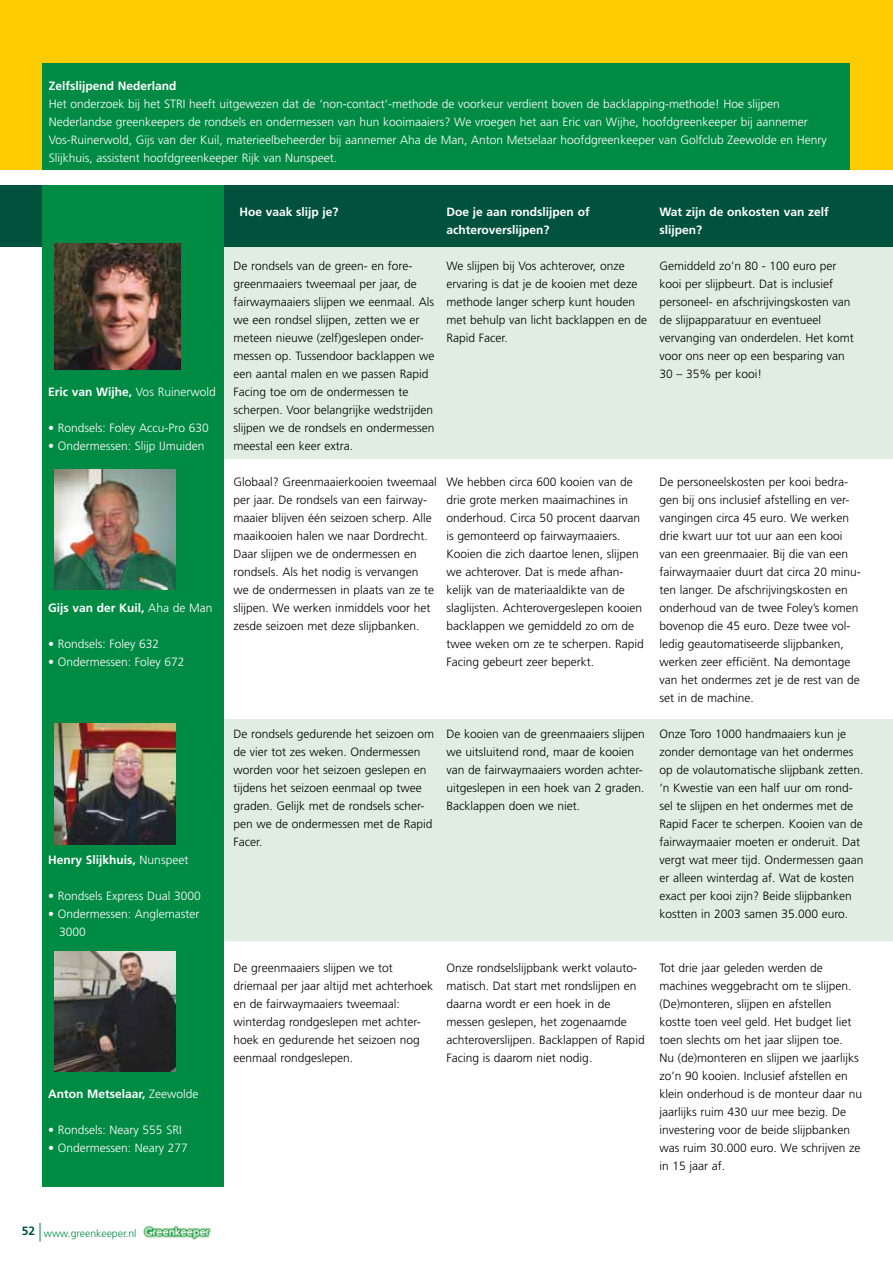
<style>
.page{position:relative;width:893px;height:1263px;background:#fff}
.page>*{position:absolute;margin:0;border:0;box-sizing:border-box;transform-origin:0 0}
.t1{font:300 12px/18px "Frutiger";color:#000}
.t2{font:300 12px/18px "Frutiger";color:#fff}
.t3{font:700 12px/18px "Frutiger";color:#fff}
.t4{font:300 10.5px "Frutiger";color:#008b45}
.s1{font-weight:300}
.s2{font-weight:700;font-size:12px;color:#00523c}
</style>
<div class="page">
<img style="left:143px;top:1225px;width:68px;height:15px">
<svg style="left:40px;top:1223px;width:1px;height:18px"></svg>
<div style="left:187px;top:237px;width:706px;height:222px;background:#e0eee2"></div>
<div style="left:187px;top:719px;width:706px;height:222px;background:#e0eee2"></div>
<div style="left:0;top:0;width:893px;height:170px;background:#fecc00"></div>
<div style="left:0;top:185px;width:893px;height:62px;background:#00523c"></div>
<div style="left:43px;top:185px;width:181px;height:1001px;background:#008b45"></div>
<img style="left:54px;top:244px;width:127px;height:126px">
<img style="left:54px;top:469px;width:121px;height:121px">
<img style="left:55px;top:724px;width:120px;height:120px">
<img style="left:54px;top:951px;width:121px;height:121px">
<div style="left:43px;top:64px;width:807px;height:106px;background:#008b45"></div>
<p class="t3" style="left:49px;top:77px;width:129px">Zelfslijpend Nederland</p>
<p class="t2" style="left:49px;top:95px;width:779px">Het onderzoek bij het STRI heeft uitgewezen dat de ‘non-contact’-methode de voorkeur verdient boven de backlapping-methode! Hoe slijpen Nederlandse greenkeepers de rondsels en ondermessen van hun kooimaaiers? We vroegen het aan Eric van Wijhe, hoofdgreenkeeper bij aannemer Vos-Ruinerwold, Gijs van der Kuil, materieelbeheerder bij aannemer Aha de Man, Anton Metselaar hoofdgreenkeeper van Golfclub Zeewolde en Henry Slijkhuis, assistent hoofdgreenkeeper Rijk van Nunspeet.</p>
<p class="t3" style="left:48px;top:383px;width:169px">Eric van Wijhe, <span class="s1">Vos Ruinerwold</span></p>
<p class="t2" style="left:48px;top:419px;width:162px">• Rondsels: Foley Accu-Pro 630</p>
<p class="t2" style="left:48px;top:437px;width:158px">• Ondermessen: Slijp IJmuiden</p>
<p class="t3" style="left:48px;top:599px;width:166px">Gijs van der Kuil, <span class="s1">Aha de Man</span></p>
<p class="t2" style="left:48px;top:635px;width:113px">• Rondsels: Foley 632</p>
<p class="t2" style="left:48px;top:653px;width:138px">• Ondermessen: Foley 672</p>
<p class="t3" style="left:48px;top:851px;width:142px">Henry Slijkhuis, <span class="s1">Nunspeet</span></p>
<p class="t2" style="left:48px;top:887px;width:154px">• Rondsels Express Dual 3000</p>
<p class="t2" style="left:59px;top:905px;width:142px;text-indent:-11px">• Ondermessen: Anglemaster<br>3000</p>
<p class="t3" style="left:48px;top:1085px;width:152px">Anton Metselaar, <span class="s1">Zeewolde</span></p>
<p class="t2" style="left:48px;top:1121px;width:135px">• Rondsels: Neary 555 SRI</p>
<p class="t2" style="left:48px;top:1139px;width:141px">• Ondermessen: Neary 277</p>
<p class="t3" style="left:240px;top:203px;width:101px">Hoe vaak slijp je?</p>
<p class="t3" style="left:446px;top:203px;width:145px">Doe je aan rondslijpen of achteroverslijpen?</p>
<p class="t3" style="left:659px;top:203px;width:171px">Wat zijn de onkosten van zelf slijpen?</p>
<p class="t1" style="left:234px;top:257px;width:202px">De rondsels van de green- en fore&shy;greenmaaiers tweemaal per jaar, de fairwaymaaiers slijpen we eenmaal. Als we een rondsel slijpen, zetten we er meteen nieuwe (zelf)geslepen onder&shy;messen op. Tussendoor backlappen we een aantal malen en we passen Rapid Facing toe om de ondermessen te scherpen. Voor belangrijke wedstrijden slijpen we de rondsels en ondermessen meestal een keer extra.</p>
<p class="t1" style="left:234px;top:473px;width:205px">Globaal? Greenmaaierkooien tweemaal per jaar. De rondsels van een fairway&shy;maaier blijven één seizoen scherp. Alle maaikooien halen we naar Dordrecht.<br>Daar slijpen we de ondermessen en rondsels. Als het nodig is vervangen we de ondermessen in plaats van ze te slijpen. We werken inmiddels voor het zesde seizoen met deze slijpbanken.</p>
<p class="t1" style="left:446px;top:257px;width:202px">We slijpen bij Vos achterover, onze ervaring is dat je de kooien met deze methode langer scherp kunt houden met behulp van licht backlappen en de<br>Rapid Facer.</p>
<p class="t1" style="left:446px;top:473px;width:199px">We hebben circa 600 kooien van de drie grote merken maaimachines in onderhoud. Circa 50 procent daarvan is gemonteerd op fairwaymaaiers.<br>Kooien die zich daartoe lenen, slijpen we achterover. Dat is mede afhan&shy;kelijk van de materiaaldikte van de slaglijsten. Achterovergeslepen kooien backlappen we gemiddeld zo om de twee weken om ze te scherpen. Rapid Facing gebeurt zeer beperkt.</p>
<p class="t1" style="left:234px;top:725px;width:202px">De rondsels gedurende het seizoen om de vier tot zes weken. Ondermessen worden voor het seizoen geslepen en tijdens het seizoen eenmaal op twee graden. Gelijk met de rondsels scher&shy;pen we de ondermessen met de Rapid<br>Facer.</p>
<p class="t1" style="left:446px;top:725px;width:200px">De kooien van de greenmaaiers slijpen we uitsluitend rond, maar de kooien van de fairwaymaaiers worden achter&shy;uitgeslepen in een hoek van 2 graden.<br>Backlappen doen we niet.</p>
<p class="t1" style="left:659px;top:257px;width:196px">Gemiddeld zo’n 80 - 100 euro per kooi per slijpbeurt. Dat is inclusief personeel- en afschrijvingskosten van de slijpapparatuur en eventueel vervanging van onderdelen. Het komt voor ons neer op een besparing van<br>30 – 35% per kooi!</p>
<p class="t1" style="left:659px;top:473px;width:203px">De personeelskosten per kooi bedra&shy;gen bij ons inclusief afstelling en ver&shy;vangingen circa 45 euro. We werken drie kwart uur tot uur aan een kooi van een greenmaaier. Bij die van een fairwaymaaier duurt dat circa 20 minu&shy;ten langer. De afschrijvingskosten en onderhoud van de twee Foley’s komen bovenop die 45 euro. Deze twee vol&shy;ledig geautomatiseerde slijpbanken, werken zeer efficiënt. Na demontage van het ondermes zet je de rest van de set in de machine.</p>
<p class="t1" style="left:659px;top:725px;width:206px">Onze Toro 1000 handmaaiers kun je zonder demontage van het ondermes op de volautomatische slijpbank zetten. ‘n Kwestie van een half uur om rond&shy;sel te slijpen en het ondermes met de Rapid Facer te scherpen. Kooien van de fairwaymaaier moeten er onderuit. Dat vergt wat meer tijd. Ondermessen gaan er alleen winterdag af. Wat de kosten exact per kooi zijn? Beide slijpbanken kostten in 2003 samen 35.000 euro.</p>
<p class="t1" style="left:234px;top:959px;width:201px">De greenmaaiers slijpen we tot driemaal per jaar altijd met achterhoek en de fairwaymaaiers tweemaal: winterdag rondgeslepen met achter&shy;hoek en gedurende het seizoen nog eenmaal rondgeslepen.</p>
<p class="t1" style="left:446px;top:959px;width:200px">Onze rondselslijpbank werkt volauto&shy;matisch. Dat start met rondslijpen en daarna wordt er een hoek in de messen geslepen, het zogenaamde achteroverslijpen. Backlappen of Rapid Facing is daarom niet nodig.</p>
<p class="t1" style="left:659px;top:959px;width:204px">Tot drie jaar geleden werden de machines weggebracht om te slijpen. (De)monteren, slijpen en afstellen kostte toen veel geld. Het budget liet toen slechts om het jaar slijpen toe.<br>Nu (de)monteren en slijpen we jaarlijks zo’n 90 kooien. Inclusief afstellen en klein onderhoud is de monteur daar nu jaarlijks ruim 430 uur mee bezig. De investering voor de beide slijpbanken was ruim 30.000 euro. We schrijven ze in 15 jaar af.</p>
<p class="t4" style="left:22px;top:1227px;width:116px"><span class="s2">52</span> www.greenkeeper.nl</p>
</div>
